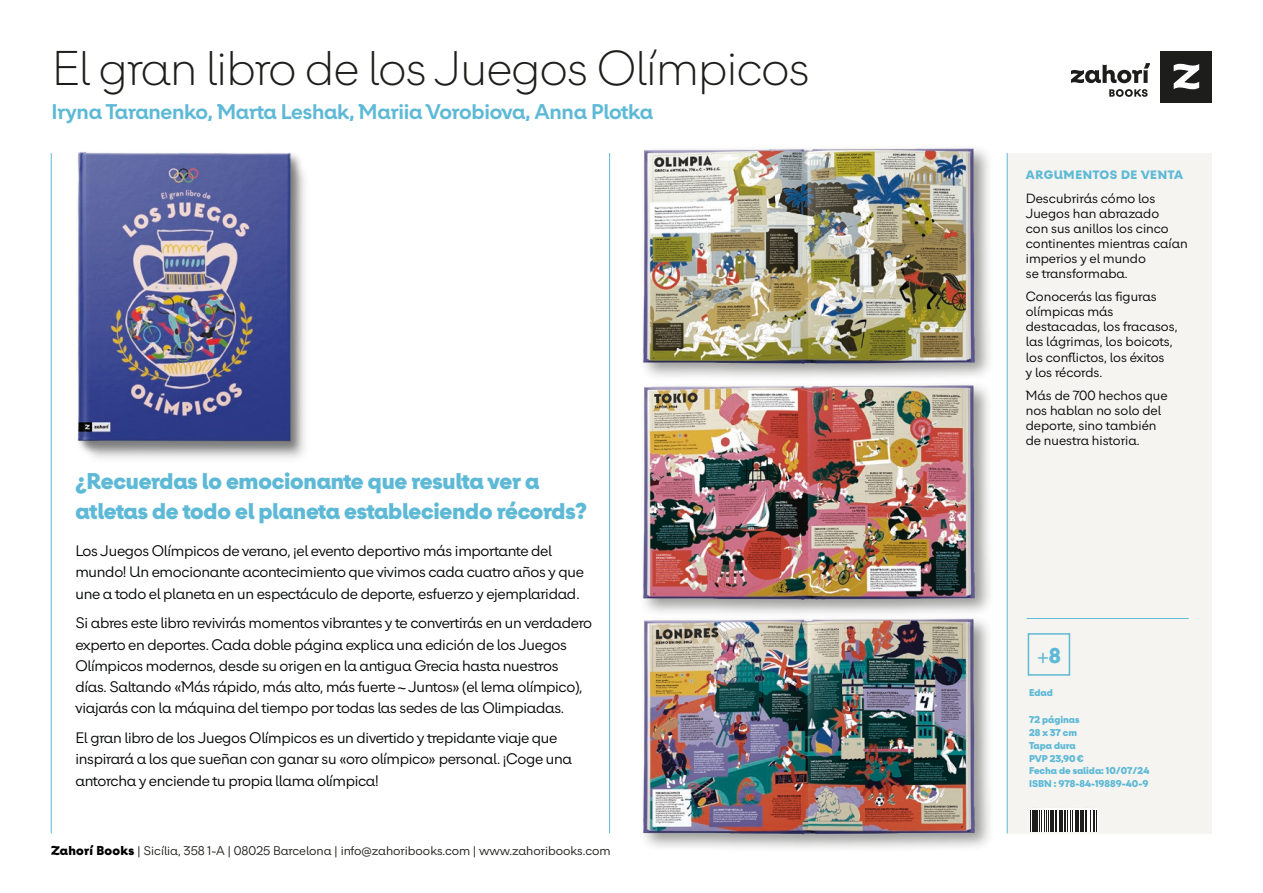
<style>
.page{position:relative;width:1263px;height:893px;background:#fff}
.page>*{position:absolute;margin:0;border:0;box-sizing:border-box;transform-origin:0 0}
.t1{font:300 48px "zah 03";letter-spacing:-.025em;color:#1d1d1b}
.t2{font:900 22.5px/29.7px "zah 03";letter-spacing:-.01em;color:#5db9d6}
.t3{font:700 21px "zah 03";letter-spacing:-.01em;color:#5db9d6}
.t4{font:21px "zah 03";color:#5db9d6}
.t5{font:15px/21.3px "zah 03";letter-spacing:-.02em;color:#020304}
.t6{font:13.2px/15px "zah 03";color:#020304}
.t7{font:12.3px "zah 03";color:#1d1d1b}
.t8{font:900 12px "zah 03";letter-spacing:.05em;color:#5db9d6}
.t9{font:900 9.75px/12.8px "zah 03";color:#5db9d6}
.s1{font-weight:900;font-size:12.75px;color:#000}
.s2{font-weight:900}
</style>
<div class="page">
<div style="left:1161px;top:51px;width:51px;height:51px;background:#1d1d1b"></div>
<svg style="left:1174px;top:64px;width:25px;height:25px"></svg>
<svg style="left:1071px;top:63px;width:79px;height:20px"></svg>
<svg style="left:1109px;top:89px;width:38px;height:8px"></svg>
<div style="left:1007px;top:153px;width:205px;height:680px;background:#f5f4f0"></div>
<hr style="left:1007px;top:153px;width:1px;height:680px;background:#5db9d6">
<hr style="left:609px;top:153px;width:1px;height:680px;background:#5db9d6">
<hr style="left:51px;top:153px;width:1px;height:680px;background:#5db9d6">
<div style="left:639px;top:614px;width:355px;height:239px;background:#1d1d1b;opacity:.45"></div>
<img style="left:639px;top:619px;width:342px;height:231px">
<div style="left:639px;top:381px;width:355px;height:238px;background:#1d1d1b;opacity:.45"></div>
<img style="left:639px;top:385px;width:342px;height:232px">
<div style="left:639px;top:144px;width:355px;height:238px;background:#1d1d1b;opacity:.45"></div>
<img style="left:639px;top:144px;width:342px;height:241px">
<img style="left:77px;top:152px;width:228px;height:307px">
<hr style="left:1027px;top:618px;width:162px;height:1px;background:#5db9d6">
<div style="left:1028px;top:633px;width:42px;height:43px;border:2px solid #5db9d6"></div>
<div style="left:1030px;top:808px;width:67px;height:23px;background:#fff"></div>
<svg style="left:1030px;top:810px;width:67px;height:21px"></svg>
<h1 class="t1" style="left:51px;top:35px;width:760px">El gran libro de los Juegos Olímpicos</h1>
<h3 class="t3" style="left:51px;top:96px;width:603px">Iryna Taranenko, Marta Leshak, Mariia Vorobiova, Anna Plotka</h3>
<h2 class="t2" style="left:75px;top:465px;width:513px">¿Recuerdas lo emocionante que resulta ver a atletas de todo el planeta estableciendo récords?</h2>
<p class="t5" style="left:75px;top:539px;width:510px">Los Juegos Olímpicos de verano, ¡el evento deportivo más importante del mundo! Un emocionante acontecimiento que vivimos cada cuatro años y que une a todo el planeta en un espectáculo de deporte, esfuerzo y ejemplaridad.</p>
<p class="t5" style="left:75px;top:611px;width:518px">Si abres este libro revivirás momentos vibrantes y te convertirás en un verdadero experto en deportes. Cada doble página explica una edición de los Juegos Olímpicos modernos, desde su origen en la antigua Grecia hasta nuestros días. Saltando «Más rápido, más alto, más fuerte – Juntos» (el lema olímpico), viajarás con la máquina del tiempo por todas las sedes de las Olimpiadas.</p>
<p class="t5" style="left:75px;top:726px;width:498px">El gran libro de los Juegos Olímpicos es un divertido y trepidante viaje que inspirará a los que sueñan con ganar su «oro olímpico» personal. ¡Coge una antorcha y enciende tu propia llama olímpica!</p>
<p class="t7" style="left:51px;top:842px;width:561px"><span class="s1">Zahorí Books</span> | Sicília, 358 1-A | 08025 Barcelona | info@zahoribooks.com | www.zahoribooks.com</p>
<p class="t8" style="left:1026px;top:166px;width:159px">ARGUMENTOS DE VENTA</p>
<p class="t6" style="left:1026px;top:190px;width:163px">Descubrirás cómo los<br>Juegos han abrazado<br>con sus anillos los cinco continentes mientras caían imperios y el mundo<br>se transformaba.</p>
<p class="t6" style="left:1026px;top:288px;width:153px">Conocerás las figuras olímpicas más destacadas, los fracasos, las lágrimas, los boicots, los conflictos, los éxitos<br>y los récords.</p>
<p class="t6" style="left:1026px;top:387px;width:143px">Más de 700 hechos que nos hablan no solo del deporte, sino también de nuestra historia.</p>
<h3 class="t4" style="left:1037px;top:640px;width:26px">+<span class="s2">8</span></h3>
<p class="t9" style="left:1029px;top:686px;width:25px">Edad</p>
<p class="t9" style="left:1029px;top:713px;width:122px">72 páginas<br>28 x 37 cm<br>Tapa dura<br>PVP 23,90€<br>Fecha de salida: 10/07/24<br>ISBN : 978-84-19889-40-9</p>
</div>
